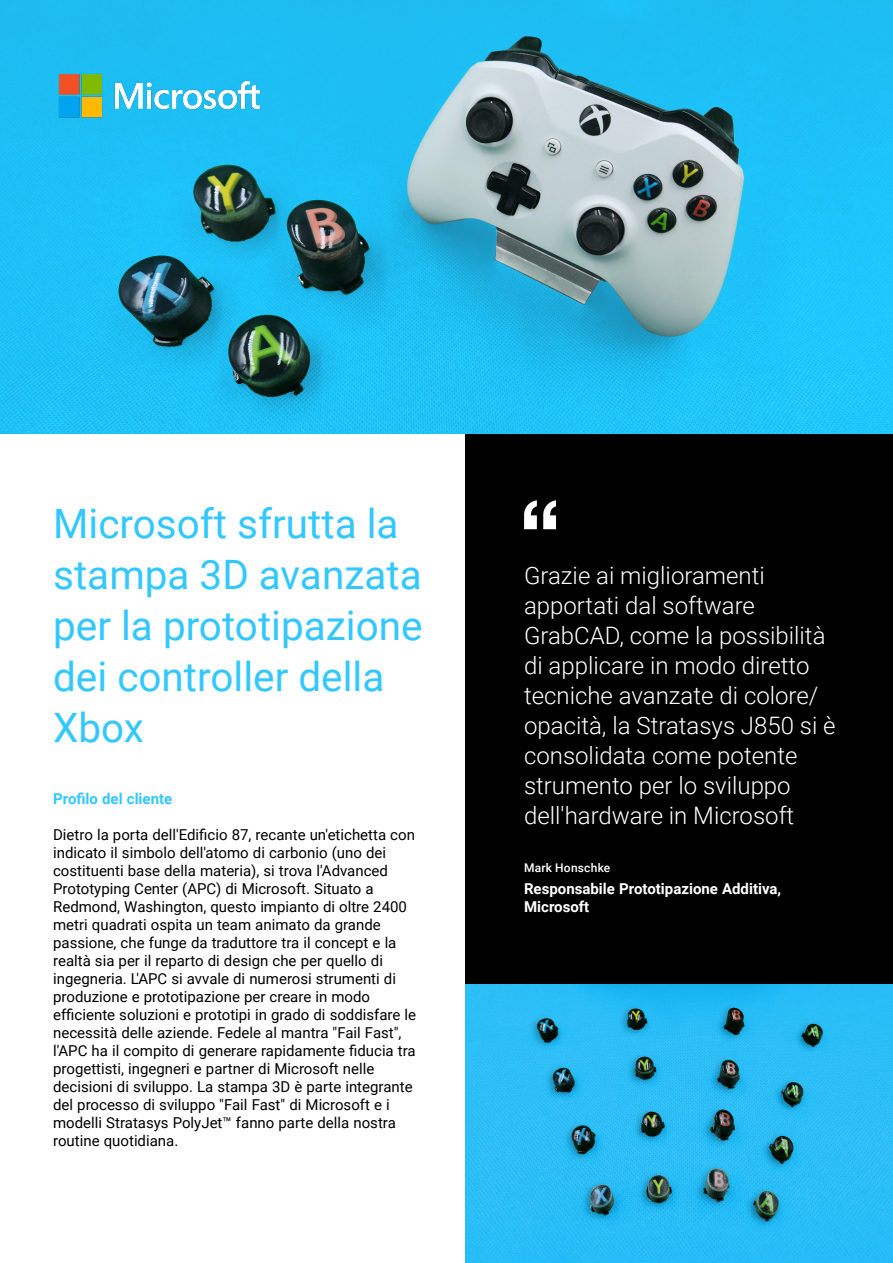
<style>
.page{position:relative;width:893px;height:1263px;background:#fff}
.page>*{position:absolute;margin:0;border:0;box-sizing:border-box;transform-origin:0 0}
.t1{font:40.5px/51px "Roboto";color:#32c8ff}
.t2{font:300 24px/30px "Roboto";color:#fff}
.t3{font:15px/18px "Roboto";color:#000}
.t4{font:700 15px/18px "Roboto";color:#fff}
.t5{font:700 15px "Roboto";color:#32c8ff}
.t6{font:500 12px "Roboto";letter-spacing:.02em;color:#fff}
</style>
<div class="page">
<img style="left:466px;top:983px;width:427px;height:280px">
<div style="left:466px;top:431px;width:427px;height:552px;background:#000"></div>
<img style="left:0;top:0;width:893px;height:434px">
<img style="left:32px;top:49px;width:255px;height:94px">
<svg style="left:524px;top:500px;width:32px;height:29px"></svg>
<h1 class="t1" style="left:53px;top:496px;width:371px">Microsoft sfrutta la stampa 3D avanzata per la prototipazione dei controller della<br>Xbox</h1>
<p class="t5" style="left:53px;top:788px;width:121px">Profilo del cliente</p>
<p class="t3" style="left:53px;top:825px;width:365px">Dietro la porta dell'Edificio 87, recante un'etichetta con indicato il simbolo dell'atomo di carbonio (uno dei costituenti base della materia), si trova l'Advanced Prototyping Center (APC) di Microsoft. Situato a Redmond, Washington, questo impianto di oltre 2400 metri quadrati ospita un team animato da grande passione, che funge da traduttore tra il concept e la realtà sia per il reparto di design che per quello di ingegneria. L'APC si avvale di numerosi strumenti di produzione e prototipazione per creare in modo efficiente soluzioni e prototipi in grado di soddisfare le necessità delle aziende. Fedele al mantra "Fail Fast", l'APC ha il compito di generare rapidamente fiducia tra progettisti, ingegneri e partner di Microsoft nelle decisioni di sviluppo. La stampa 3D è parte integrante del processo di sviluppo "Fail Fast" di Microsoft e i modelli Stratasys PolyJet™ fanno parte della nostra routine quotidiana.</p>
<p class="t2" style="left:524px;top:560px;width:313px">Grazie ai miglioramenti apportati dal software<br>GrabCAD, come la possibilità di applicare in modo diretto tecniche avanzate di colore/ opacità, la Stratasys J850 si è consolidata come potente strumento per lo sviluppo dell'hardware in Microsoft</p>
<p class="t6" style="left:524px;top:859px;width:88px">Mark Honschke</p>
<p class="t4" style="left:524px;top:879px;width:259px">Responsabile Prototipazione Additiva,<br>Microsoft</p>
</div>
